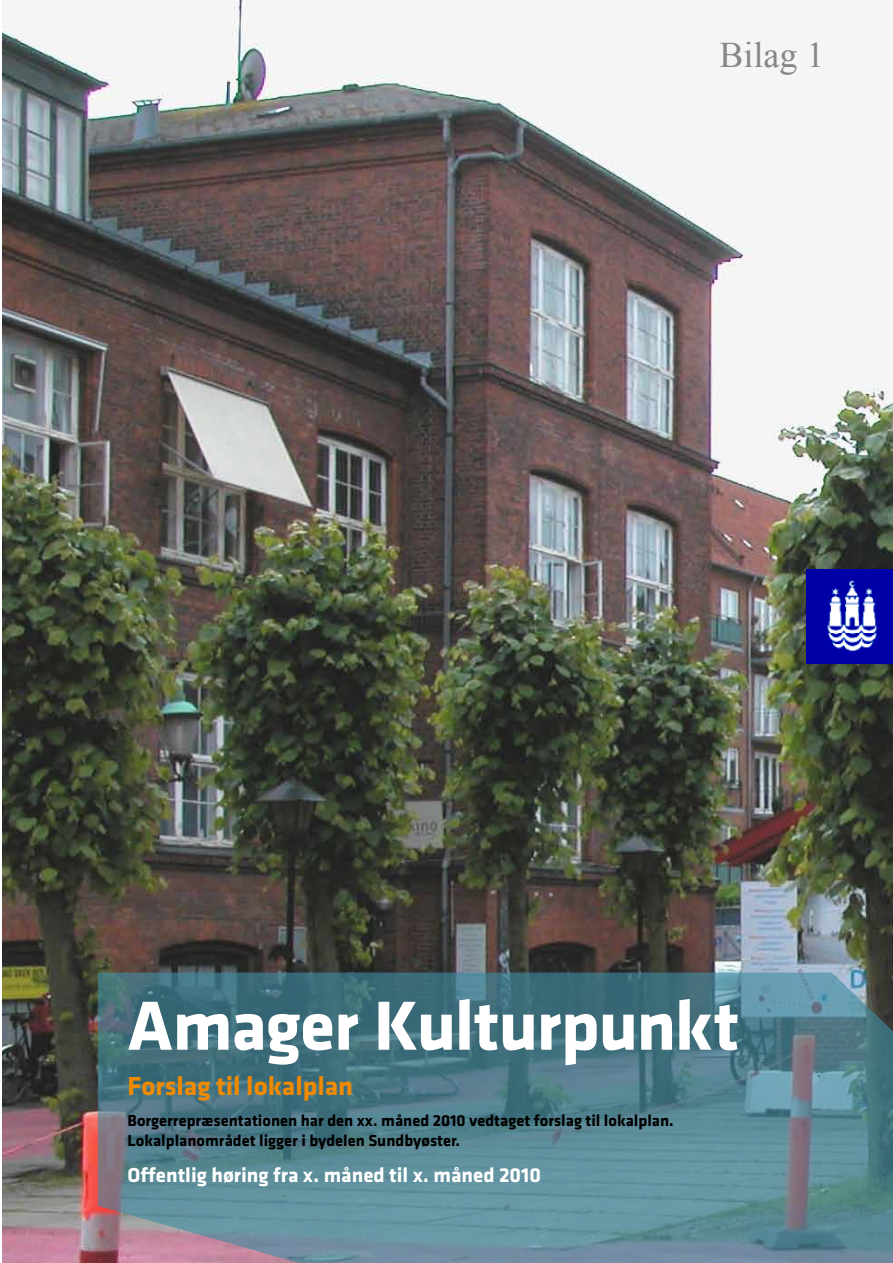
<style>
.page{position:relative;width:893px;height:1263px;background:#fff}
.page>*{position:absolute;margin:0;border:0;box-sizing:border-box;transform-origin:0 0}
.t1{font:700 72px "Klavika";letter-spacing:-.015em;color:#fff}
.t2{font:36px "Times New Roman";color:#868789}
.t3{font:700 27px "Klavika";color:#f08a00}
.t4{font:700 21px "Klavika";color:#fff}
.t5{font:700 16.5px/19.5px "Klavika";color:#000}
</style>
<div class="page">
<img style="left:3px;top:0;width:890px;height:1263px">
<svg style="left:98px;top:972px;width:795px;height:291px;background:#57808e"></svg>
<img style="left:806px;top:570px;width:87px;height:94px">
<h2 class="t2" style="left:719px;top:42px;width:107px">Bilag 1</h2>
<h1 class="t1" style="left:128px;top:997px;width:613px">Amager Kulturpunkt</h1>
<h3 class="t3" style="left:128px;top:1075px;width:227px">Forslag til lokalplan</h3>
<p class="t5" style="left:128px;top:1112px;width:548px">Borgerrepræsentationen har den xx. måned 2010 vedtaget forslag til lokalplan.<br>Lokalplanområdet ligger i bydelen Sundbyøster.</p>
<p class="t4" style="left:128px;top:1166px;width:415px">Offentlig høring fra x. måned til x. måned 2010</p>
</div>
